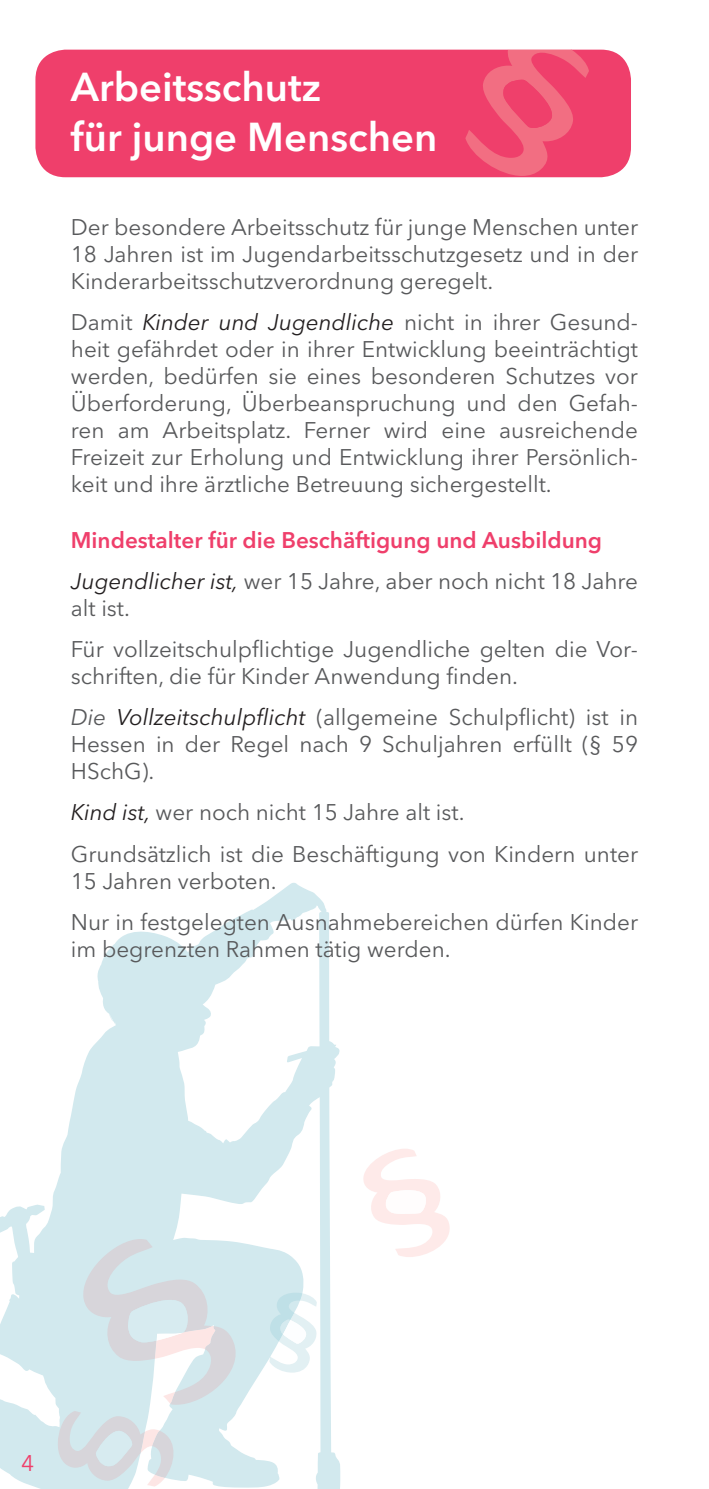
<style>
.page{position:relative;width:709px;height:1489px;background:#fff}
.page>*{position:absolute;margin:0;border:0;box-sizing:border-box;transform-origin:0 0}
.t1{font:600 40px/50px "Avenir Next LT Pro";color:#fff}
.t2{font:22.5px/27px "Avenir Next LT Pro";color:#58595b}
.t3{font:600 22.5px/41.2px "Avenir Next LT Pro";color:#ef3f6b}
.t4{font:22.5px "Avenir Next LT Pro";color:#ef3f6b}
.s1{font-style:italic;color:#231f20}
.s2{font-weight:400;font-style:italic;color:#231f20}
.s3{font-weight:400;color:#58595b}
.s4{font-style:italic}
</style>
<div class="page">
<div style="left:35px;top:50px;width:596px;height:127px;background:#ef3f6b;border-radius:30px"></div>
<svg style="left:0;top:883px;width:340px;height:605px"></svg>
<svg style="left:465px;top:49px;width:124px;height:127px"></svg>
<svg style="left:51px;top:1410px;width:127px;height:76px;background:#dae4e9"></svg>
<svg style="left:79px;top:1238px;width:166px;height:166px;background:#d8e5e9"></svg>
<svg style="left:269px;top:1292px;width:48px;height:80px"></svg>
<svg style="left:363px;top:1149px;width:87px;height:107px"></svg>
<h1 class="t1" style="left:71px;top:66px;width:368px">Arbeitsschutz<br>für junge Menschen</h1>
<p class="t2" style="left:71px;top:215px;width:568px;text-align:justify">Der besondere Arbeitsschutz für junge Menschen unter 18 Jahren ist im Jugendarbeitsschutzgesetz und in der Kinderarbeitsschutzverordnung geregelt.</p>
<p class="t2" style="left:71px;top:311px;width:568px;text-align:justify">Damit <span class="s1">Kinder und Jugendliche</span> nicht in ihrer Gesund&shy;heit gefährdet oder in ihrer Entwicklung beeinträchtigt werden, bedürfen sie eines besonderen Schutzes vor Überforderung, Überbeanspruchung und den Gefah&shy;ren am Arbeitsplatz. Ferner wird eine ausreichende Freizeit zur Erholung und Entwicklung ihrer Persönlich&shy;keit und ihre ärztliche Betreuung sichergestellt.</p>
<p class="t3" style="left:71px;top:521px;width:568px">Mindestalter für die Beschäftigung und Ausbildung<br><span class="s2">Jugendlicher ist,</span> <span class="s3">wer 15 Jahre, aber noch nicht 18 Jahre</span></p>
<p class="t2" style="left:71px;top:589px;width:568px;line-height:41.2px">alt ist.<br>Für vollzeitschulpflichtige Jugendliche gelten die Vor-</p>
<p class="t2" style="left:71px;top:657px;width:568px;line-height:41.2px">schriften, die für Kinder Anwendung finden.<br><span class="s4">Die</span> <span class="s1">Vollzeitschulpflicht</span> (allgemeine Schulpflicht) ist in</p>
<p class="t2" style="left:71px;top:733px;width:568px">Hessen in der Regel nach 9 Schuljahren erfüllt (§ 59<br>HSchG).</p>
<p class="t2" style="left:71px;top:794px;width:568px;line-height:41.2px"><span class="s1">Kind ist,</span> wer noch nicht 15 Jahre alt ist.<br>Grundsätzlich ist die Beschäftigung von Kindern unter</p>
<p class="t2" style="left:71px;top:862px;width:568px;line-height:41.2px">15 Jahren verboten.<br>Nur in festgelegten Ausnahmebereichen dürfen Kinder</p>
<p class="t2" style="left:71px;top:937px;width:381px">im begrenzten Rahmen tätig werden.</p>
<p class="t4" style="left:21px;top:1453px;width:15px">4</p>
</div>
